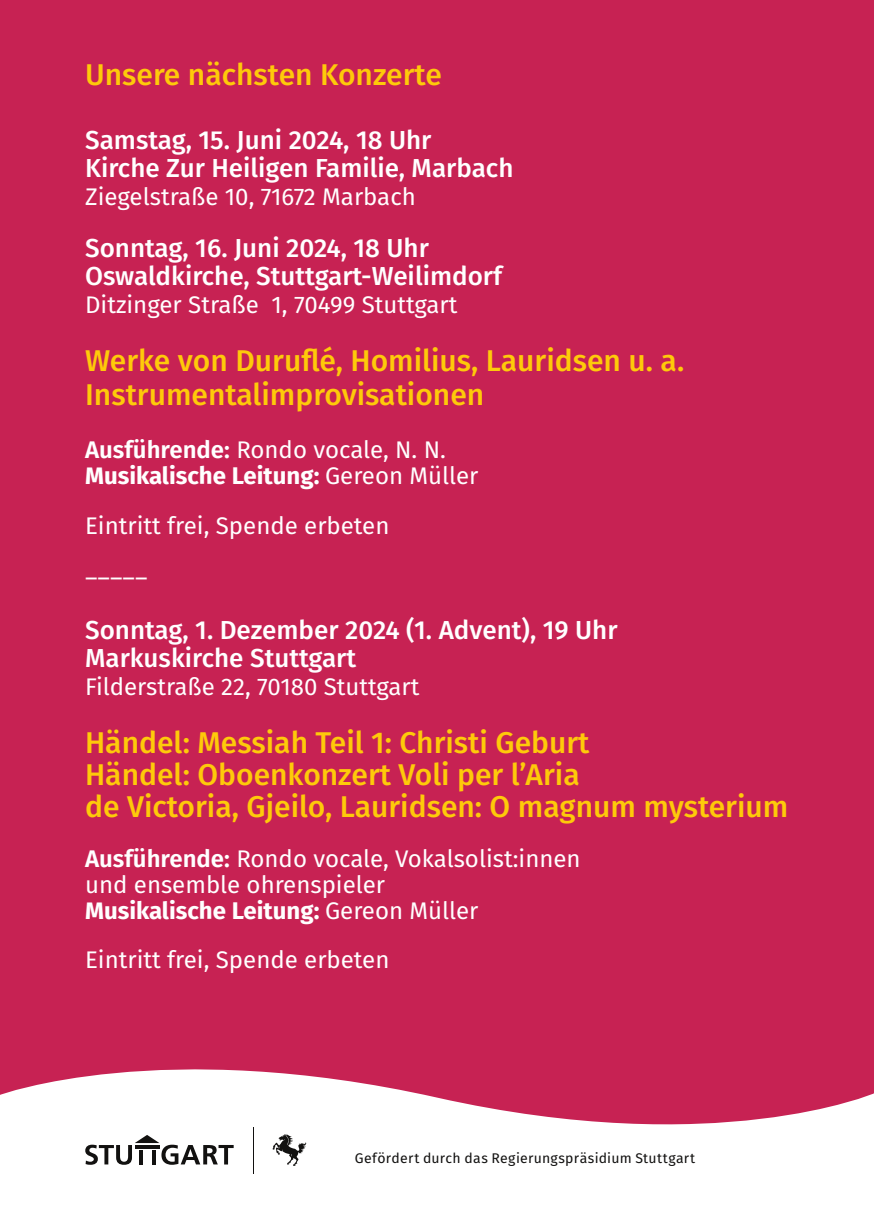
<style>
.page{position:relative;width:874px;height:1225px;background:#fff}
.page>*{position:absolute;margin:0;border:0;box-sizing:border-box;transform-origin:0 0}
.t1{font:500 30px/32px "Fira Sans";color:#feca0a}
.t2{font:500 26px/28px "Fira Sans";color:#fff}
.t3{font:24px/25.8px "Fira Sans";color:#fff}
.t4{font:14px "Fira Sans";letter-spacing:.02em;color:#121110}
.s1{font-weight:600}
.s2{font-weight:700}
</style>
<div class="page">
<div style="left:0;top:0;width:873px;height:1225px;background:#c72253"></div>
<svg style="left:0;top:1069px;width:873px;height:156px;fill:#fff"></svg>
<svg style="left:85px;top:1134px;width:148px;height:30px;background:#b7b7b7"></svg>
<svg style="left:272px;top:1133px;width:34px;height:32px"></svg>
<hr style="left:253px;top:1127px;width:1px;height:46px;background:#121110">
<p class="t1" style="left:85px;top:59px;width:358px">Unsere nächsten Konzerte</p>
<p class="t2" style="left:85px;top:126px;width:429px">Samstag, 15. Juni 2024, 18 Uhr<br>Kirche Zur Heiligen Familie, Marbach</p>
<p class="t3" style="left:85px;top:184px;width:332px">Ziegelstraße 10, 71672 Marbach</p>
<p class="t2" style="left:85px;top:234px;width:418px">Sonntag, 16. Juni 2024, 18 Uhr<br>Oswaldkirche, Stuttgart-Weilimdorf</p>
<p class="t3" style="left:85px;top:292px;width:374px">Ditzinger Straße 1, 70499 Stuttgart</p>
<p class="t1" style="left:85px;top:343px;width:600px;line-height:34px">Werke von Duruflé, Homilius, Lauridsen u. a.<br>Instrumentalimprovisationen</p>
<p class="t3" style="left:85px;top:437px;width:394px"><span class="s1">Ausführende:</span> Rondo vocale, N. N.<br><span class="s2">Musikalische Leitung:</span> Gereon Müller</p>
<p class="t3" style="left:85px;top:500px;width:306px;line-height:51.8px">Eintritt frei, Spende erbeten –––––</p>
<p class="t2" style="left:85px;top:617px;width:533px">Sonntag, 1. Dezember 2024 (1. Advent), 19 Uhr<br>Markuskirche Stuttgart</p>
<p class="t3" style="left:85px;top:674px;width:336px">Filderstraße 22, 70180 Stuttgart</p>
<p class="t1" style="left:85px;top:727px;width:704px">Händel: Messiah Teil 1: Christi Geburt<br>Händel: Oboenkonzert Voli per l’Aria<br>de Victoria, Gjeilo, Lauridsen: O magnum mysterium</p>
<p class="t3" style="left:85px;top:846px;width:497px"><span class="s1">Ausführende:</span> Rondo vocale, Vokalsolist:innen und ensemble ohrenspieler<br><span class="s2">Musikalische Leitung:</span> Gereon Müller</p>
<p class="t3" style="left:85px;top:947px;width:306px">Eintritt frei, Spende erbeten</p>
<p class="t4" style="left:354px;top:1149px;width:342px">Gefördert durch das Regierungspräsidium Stuttgart</p>
</div>
